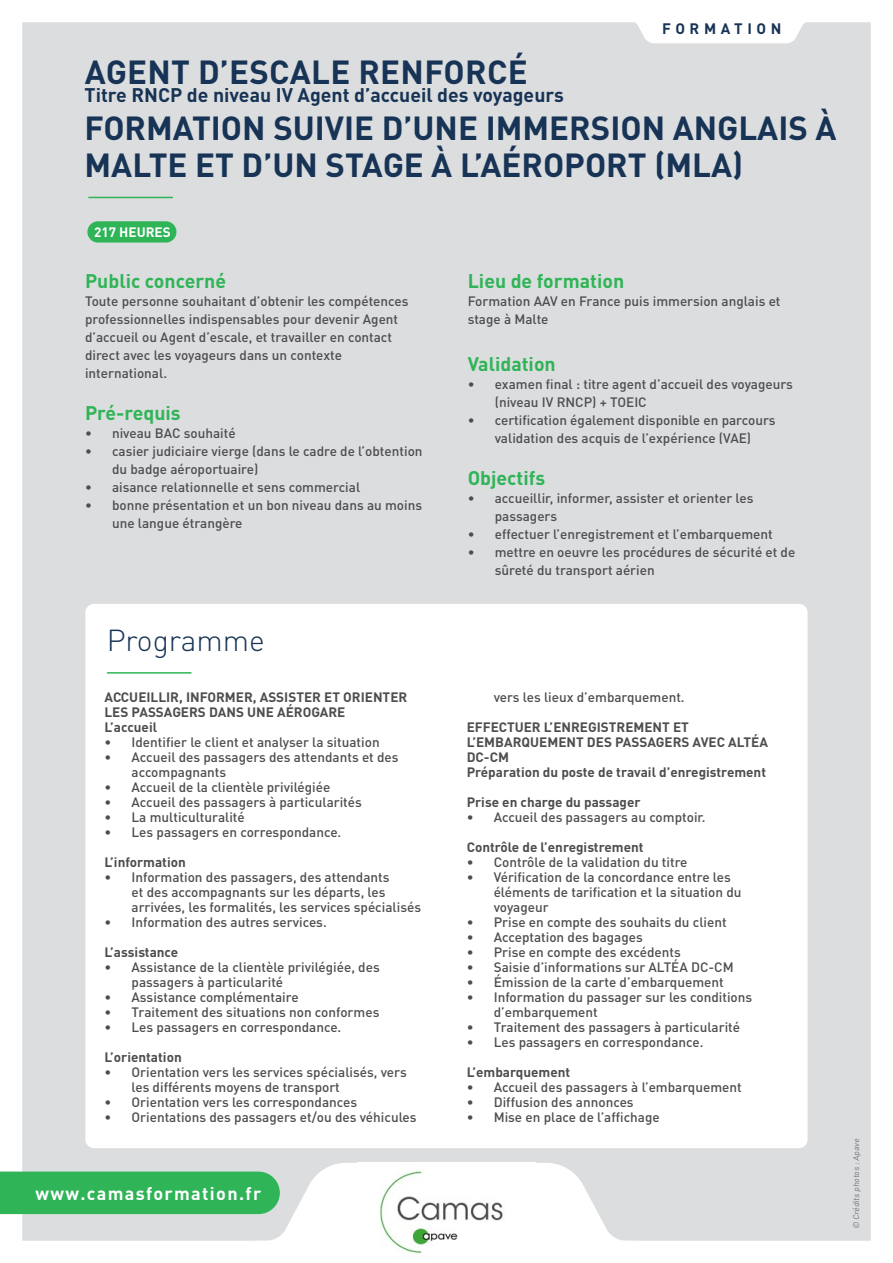
<style>
.page{position:relative;width:893px;height:1263px;background:#fff}
.page>*{position:absolute;margin:0;border:0;box-sizing:border-box;transform-origin:0 0}
.t1{font:700 33px/37.5px "DIN Pro";color:#173355}
.t2{font:300 30px "DIN Pro";color:#173355}
.t3{font:700 19.5px "DIN Pro";color:#2fb457}
.t4{font:700 19.5px "DIN Pro";color:#173355}
.t5{font:700 18px "DIN Pro";letter-spacing:.075em;color:#fff}
.t6{font:700 15px "DIN Pro";letter-spacing:.31em;color:#173355}
.t7{font:500 13.5px/18px "DIN Pro";color:#4d4d4f}
.t8{font:700 13.5px/15px "DIN Pro";color:#4d4d4f}
.t9{font:700 13.5px "DIN Pro";color:#fff}
.t10{font:8.25px "DIN Pro";color:#58595b}
</style>
<div class="page">
<div style="left:22px;top:22px;width:849px;height:1219px;background:#dcddde"></div>
<hr style="left:89px;top:197px;width:83px;height:1px;background:#2fb457">
<svg style="left:629px;top:22px;width:182px;height:21px"></svg>
<svg style="left:0;top:1163px;width:639px;height:78px"></svg>
<img style="left:357px;top:1163px;width:179px;height:91px">
<div style="left:87px;top:221px;width:89px;height:22px;background:#2fb457;border-radius:11px"></div>
<div style="left:85px;top:604px;width:723px;height:544px;background:#fff;border-radius:9px"></div>
<hr style="left:107px;top:672px;width:84px;height:2px;background:#2fb457">
<p class="t6" style="left:662px;top:18px;width:121px">FORMATION</p>
<h1 class="t1" style="left:85px;top:52px;width:444px">AGENT D’ESCALE RENFORCÉ</h1>
<h3 class="t4" style="left:85px;top:82px;width:481px">Titre RNCP de niveau IV Agent d’accueil des voyageurs</h3>
<h1 class="t1" style="left:85px;top:108px;width:754px">FORMATION SUIVIE D’UNE IMMERSION ANGLAIS À<br>MALTE ET D’UN STAGE À L’AÉROPORT (MLA)</h1>
<p class="t9" style="left:94px;top:222px;width:78px">217 HEURES</p>
<h3 class="t3" style="left:85px;top:268px;width:143px">Public concerné</h3>
<p class="t7" style="left:85px;top:292px;width:325px">Toute personne souhaitant d’obtenir les compétences professionnelles indispensables pour devenir Agent d’accueil ou Agent d’escale, et travailler en contact direct avec les voyageurs dans un contexte international.</p>
<h3 class="t3" style="left:85px;top:400px;width:97px">Pré-requis</h3>
<p class="t7" style="left:85px;top:423px;width:152px">• niveau BAC souhaité</p>
<p class="t7" style="left:112px;top:441px;width:312px;text-indent:-27px">• casier judiciaire vierge (dans le cadre de l’obtention du badge aéroportuaire)</p>
<p class="t7" style="left:85px;top:477px;width:277px">• aisance relationnelle et sens commercial</p>
<p class="t7" style="left:112px;top:495px;width:312px;text-indent:-27px">• bonne présentation et un bon niveau dans au moins une langue étrangère</p>
<h3 class="t3" style="left:468px;top:268px;width:158px">Lieu de formation</h3>
<p class="t7" style="left:468px;top:292px;width:314px">Formation AAV en France puis immersion anglais et stage à Malte</p>
<h3 class="t3" style="left:468px;top:351px;width:90px">Validation</h3>
<p class="t7" style="left:495px;top:375px;width:300px;text-indent:-27px">• examen final : titre agent d’accueil des voyageurs (niveau IV RNCP) + TOEIC</p>
<p class="t7" style="left:468px;top:411px;width:309px;text-align:center">• certification également disponible en parcours validation des acquis de l’expérience (VAE)</p>
<h3 class="t3" style="left:468px;top:464px;width:79px">Objectifs</h3>
<p class="t7" style="left:495px;top:488px;width:260px;text-indent:-27px">• accueillir, informer, assister et orienter les passagers</p>
<p class="t7" style="left:468px;top:524px;width:307px">• effectuer l’enregistrement et l’embarquement</p>
<p class="t7" style="left:495px;top:542px;width:302px;text-indent:-27px">• mettre en oeuvre les procédures de sécurité et de sûreté du transport aérien</p>
<h2 class="t2" style="left:107px;top:617px;width:160px">Programme</h2>
<p class="t8" style="left:105px;top:689px;width:304px">ACCUEILLIR, INFORMER, ASSISTER ET ORIENTER<br>LES PASSAGERS DANS UNE AÉROGARE<br>L’accueil</p>
<p class="t7" style="left:105px;top:732px;width:277px">• Identifier le client et analyser la situation</p>
<p class="t7" style="left:132px;top:749px;width:269px;line-height:15px;text-indent:-27px">• Accueil des passagers des attendants et des accompagnants</p>
<p class="t7" style="left:105px;top:777px;width:227px">• Accueil de la clientèle privilégiée</p>
<p class="t7" style="left:105px;top:792px;width:259px">• Accueil des passagers à particularités</p>
<p class="t7" style="left:105px;top:807px;width:142px">• La multiculturalité</p>
<p class="t7" style="left:105px;top:822px;width:238px">• Les passagers en correspondance.</p>
<p class="t8" style="left:105px;top:854px;width:83px">L’information</p>
<p class="t7" style="left:132px;top:869px;width:291px;line-height:15px;text-indent:-27px">• Information des passagers, des attendants<br>et des accompagnants sur les départs, les arrivées, les formalités, les services spécialisés</p>
<p class="t7" style="left:105px;top:912px;width:224px">• Information des autres services.</p>
<p class="t8" style="left:105px;top:944px;width:75px">L’assistance</p>
<p class="t7" style="left:132px;top:959px;width:250px;line-height:15px;text-indent:-27px">• Assistance de la clientèle privilégiée, des passagers à particularité</p>
<p class="t7" style="left:105px;top:987px;width:196px">• Assistance complémentaire</p>
<p class="t7" style="left:105px;top:1002px;width:276px">• Traitement des situations non conformes</p>
<p class="t7" style="left:105px;top:1017px;width:238px">• Les passagers en correspondance.</p>
<p class="t8" style="left:105px;top:1049px;width:79px">L’orientation</p>
<p class="t7" style="left:132px;top:1064px;width:277px;line-height:15px;text-indent:-27px">• Orientation vers les services spécialisés, vers les différents moyens de transport</p>
<p class="t7" style="left:105px;top:1092px;width:254px">• Orientation vers les correspondances</p>
<p class="t7" style="left:105px;top:1107px;width:313px">• Orientations des passagers et/ou des véhicules</p>
<h3 class="t5" style="left:35px;top:1181px;width:227px">www.camasformation.fr</h3>
<p class="t7" style="left:494px;top:687px;width:193px">vers les lieux d’embarquement.</p>
<p class="t8" style="left:467px;top:719px;width:303px">EFFECTUER L’ENREGISTREMENT ET<br>L’EMBARQUEMENT DES PASSAGERS AVEC ALTÉA<br>DC-CM<br>Préparation du poste de travail d’enregistrement</p>
<p class="t8" style="left:467px;top:794px;width:175px">Prise en charge du passager</p>
<p class="t7" style="left:467px;top:807px;width:240px">• Accueil des passagers au comptoir.</p>
<p class="t8" style="left:467px;top:839px;width:178px">Contrôle de l’enregistrement</p>
<p class="t7" style="left:467px;top:852px;width:222px">• Contrôle de la validation du titre</p>
<p class="t7" style="left:494px;top:869px;width:249px;line-height:15px;text-indent:-27px">• Vérification de la concordance entre les éléments de tarification et la situation du voyageur</p>
<p class="t7" style="left:467px;top:912px;width:261px">• Prise en compte des souhaits du client</p>
<p class="t7" style="left:467px;top:927px;width:178px">• Acceptation des bagages</p>
<p class="t7" style="left:467px;top:942px;width:216px">• Prise en compte des excédents</p>
<p class="t7" style="left:467px;top:957px;width:269px">• Saisie d’informations sur ALTÉA DC-CM</p>
<p class="t7" style="left:467px;top:972px;width:259px">• Émission de la carte d’embarquement</p>
<p class="t7" style="left:494px;top:989px;width:260px;line-height:15px;text-indent:-27px">• Information du passager sur les conditions d’embarquement</p>
<p class="t7" style="left:467px;top:1017px;width:275px">• Traitement des passagers à particularité</p>
<p class="t7" style="left:467px;top:1032px;width:238px">• Les passagers en correspondance.</p>
<p class="t8" style="left:467px;top:1064px;width:105px">L’embarquement</p>
<p class="t7" style="left:467px;top:1077px;width:277px">• Accueil des passagers à l’embarquement</p>
<p class="t7" style="left:467px;top:1092px;width:168px">• Diffusion des annonces</p>
<p class="t7" style="left:467px;top:1107px;width:195px">• Mise en place de l’affichage</p>
<p class="t10" style="left:850px;top:1229px;width:94px;rotate:-90deg">© Crédits photos : Apave</p>
</div>
